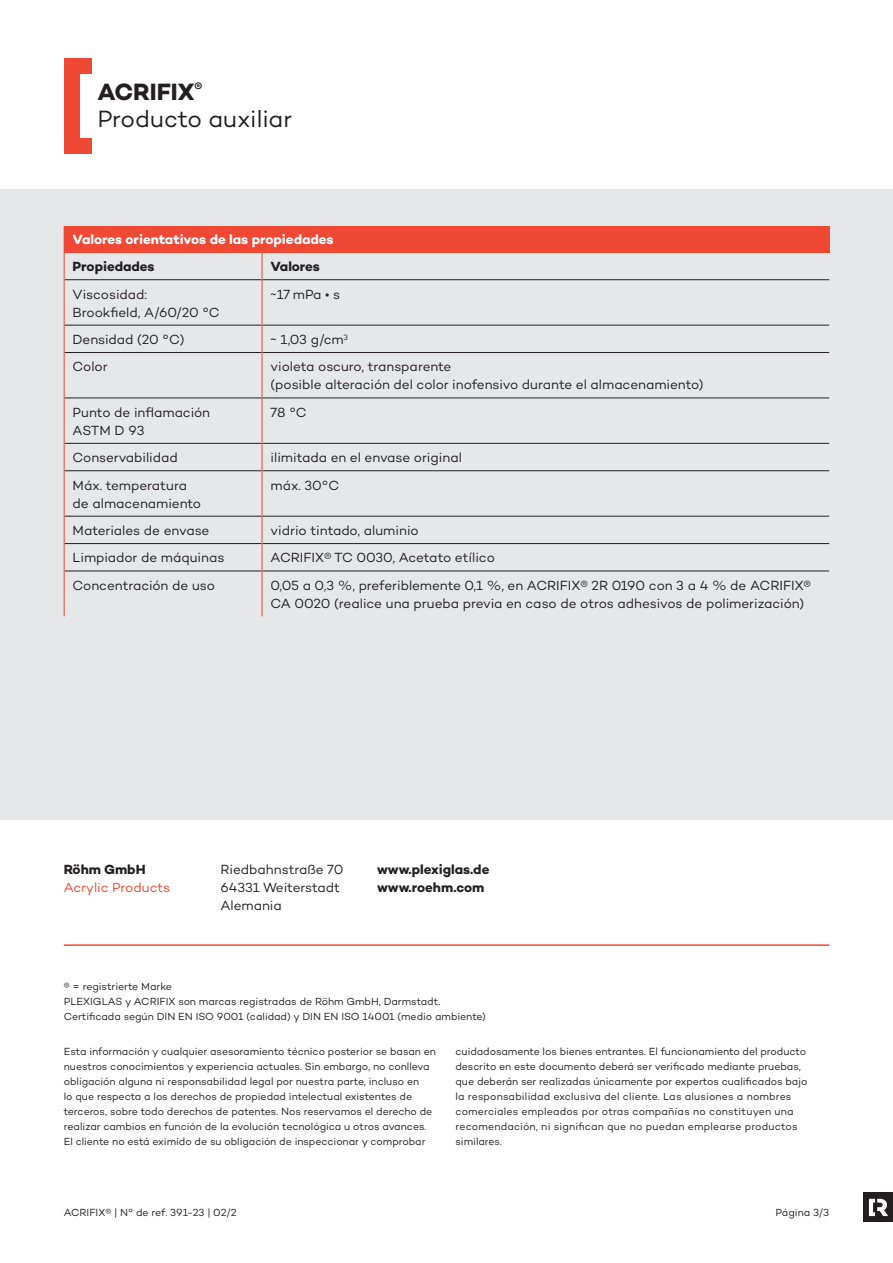
<style>
.page{position:relative;width:893px;height:1263px;background:#fff}
.page>*{position:absolute;margin:0;border:0;box-sizing:border-box;transform-origin:0 0}
.t1{font:24px/27px "Campton";color:#231f20}
.t2{font:13.5px/18px "Campton";letter-spacing:-.005em;color:#231f20}
.t3{font:700 13.5px/18px "Campton";letter-spacing:-.005em;color:#231f20}
.t4{font:700 13.5px "Campton";letter-spacing:-.005em;color:#fff}
.t5{font:13.5px "Campton";letter-spacing:-.005em;color:#ef4835}
.t6{font:10.5px/15px "Campton";letter-spacing:-.005em;color:#231f20}
.s1{font-weight:700}
</style>
<div class="page">
<div style="left:64px;top:58px;width:16px;height:96px;background:#ef4835"></div>
<div style="left:80px;top:58px;width:12px;height:16px;background:#ef4835"></div>
<div style="left:79px;top:138px;width:13px;height:16px;background:#ef4835"></div>
<div style="left:0;top:190px;width:893px;height:630px;background:#e6e7e9"></div>
<hr style="left:64px;top:944px;width:765px;height:2px;background:#ef4835">
<div style="left:64px;top:226px;width:765px;height:26px;background:#ef4835"></div>
<hr style="left:65px;top:279px;width:197px;height:1px;background:#231f20">
<hr style="left:262px;top:279px;width:567px;height:1px;background:#231f20">
<hr style="left:65px;top:325px;width:197px;height:1px;background:#231f20">
<hr style="left:262px;top:325px;width:567px;height:1px;background:#231f20">
<hr style="left:65px;top:352px;width:197px;height:1px;background:#231f20">
<hr style="left:262px;top:352px;width:567px;height:1px;background:#231f20">
<hr style="left:65px;top:398px;width:197px;height:1px;background:#231f20">
<hr style="left:262px;top:398px;width:567px;height:1px;background:#231f20">
<hr style="left:65px;top:443px;width:197px;height:1px;background:#231f20">
<hr style="left:262px;top:443px;width:567px;height:1px;background:#231f20">
<hr style="left:65px;top:470px;width:197px;height:1px;background:#231f20">
<hr style="left:262px;top:470px;width:567px;height:1px;background:#231f20">
<hr style="left:65px;top:516px;width:197px;height:1px;background:#231f20">
<hr style="left:262px;top:516px;width:567px;height:1px;background:#231f20">
<hr style="left:65px;top:543px;width:197px;height:1px;background:#231f20">
<hr style="left:262px;top:543px;width:567px;height:1px;background:#231f20">
<hr style="left:65px;top:571px;width:197px;height:1px;background:#231f20">
<hr style="left:262px;top:571px;width:567px;height:1px;background:#231f20">
<svg style="left:829px;top:226px;width:1px;height:26px"></svg>
<svg style="left:64px;top:252px;width:1px;height:28px"></svg>
<svg style="left:262px;top:252px;width:1px;height:28px"></svg>
<hr style="left:64px;top:280px;width:1px;height:45px;background:#ef4835">
<hr style="left:262px;top:280px;width:1px;height:45px;background:#ef4835">
<svg style="left:64px;top:325px;width:1px;height:27px"></svg>
<svg style="left:262px;top:325px;width:1px;height:27px"></svg>
<hr style="left:64px;top:352px;width:1px;height:46px;background:#ef4835">
<hr style="left:262px;top:352px;width:1px;height:46px;background:#ef4835">
<hr style="left:64px;top:398px;width:1px;height:45px;background:#ef4835">
<hr style="left:262px;top:398px;width:1px;height:45px;background:#ef4835">
<svg style="left:64px;top:443px;width:1px;height:28px"></svg>
<svg style="left:262px;top:443px;width:1px;height:28px"></svg>
<hr style="left:64px;top:471px;width:1px;height:45px;background:#ef4835">
<hr style="left:262px;top:471px;width:1px;height:45px;background:#ef4835">
<svg style="left:64px;top:516px;width:1px;height:55px"></svg>
<svg style="left:262px;top:516px;width:1px;height:55px"></svg>
<hr style="left:64px;top:571px;width:1px;height:45px;background:#ef4835">
<hr style="left:262px;top:571px;width:1px;height:45px;background:#ef4835">
<div style="left:863px;top:1192px;width:30px;height:30px;background:#231f20"></div>
<svg style="left:869px;top:1199px;width:19px;height:17px"></svg>
<h1 class="t1" style="left:97px;top:78px;width:196px"><span class="s1">ACRIFIX</span><sup>®<br></sup>Producto auxiliar</h1>
<p class="t4" style="left:73px;top:231px;width:262px">Valores orientativos de las propiedades</p>
<p class="t3" style="left:73px;top:257px;width:84px">Propiedades</p>
<p class="t3" style="left:271px;top:257px;width:51px">Valores</p>
<p class="t2" style="left:73px;top:285px;width:149px">Viscosidad:<br>Brookfield, A/60/20 °C</p>
<p class="t2" style="left:271px;top:285px;width:71px">~17 mPa • s</p>
<p class="t2" style="left:73px;top:330px;width:113px">Densidad (20 °C)</p>
<p class="t2" style="left:271px;top:330px;width:79px">~ 1,03 g/cm<sup>3</sup></p>
<p class="t2" style="left:73px;top:358px;width:36px">Color</p>
<p class="t2" style="left:271px;top:358px;width:434px">violeta oscuro, transparente<br>(posible alteración del color inofensivo durante el almacenamiento)</p>
<p class="t2" style="left:73px;top:403px;width:139px">Punto de inflamación<br>ASTM D 93</p>
<p class="t2" style="left:271px;top:403px;width:38px">78 °C</p>
<p class="t2" style="left:73px;top:448px;width:107px">Conservabilidad</p>
<p class="t2" style="left:271px;top:448px;width:193px">ilimitada en el envase original</p>
<p class="t2" style="left:73px;top:476px;width:130px">Máx. temperatura de almacenamiento</p>
<p class="t2" style="left:271px;top:476px;width:70px">máx. 30°C</p>
<p class="t2" style="left:73px;top:521px;width:138px">Materiales de envase</p>
<p class="t2" style="left:271px;top:521px;width:150px">vidrio tintado, aluminio</p>
<p class="t2" style="left:73px;top:549px;width:153px">Limpiador de máquinas</p>
<p class="t2" style="left:271px;top:549px;width:226px">ACRIFIX® TC 0030, Acetato etílico</p>
<p class="t2" style="left:73px;top:576px;width:144px">Concentración de uso</p>
<p class="t2" style="left:271px;top:576px;width:542px">0,05 a 0,3 %, preferiblemente 0,1 %, en ACRIFIX® 2R 0190 con 3 a 4 % de ACRIFIX®<br>CA 0020 (realice una prueba previa en caso de otros adhesivos de polimerización)</p>
<p class="t3" style="left:64px;top:860px;width:83px">Röhm GmbH</p>
<p class="t5" style="left:64px;top:879px;width:108px">Acrylic Products</p>
<p class="t2" style="left:220px;top:860px;width:124px">Riedbahnstraße 70<br>64331 Weiterstadt<br>Alemania</p>
<p class="t3" style="left:377px;top:860px;width:114px">www.plexiglas.de www.roehm.com</p>
<p class="t6" style="left:64px;top:979px;width:424px">® = registrierte Marke<br>PLEXIGLAS y ACRIFIX son marcas registradas de Röhm GmbH, Darmstadt.<br>Certificada según DIN EN ISO 9001 (calidad) y DIN EN ISO 14001 (medio ambiente)</p>
<p class="t6" style="left:64px;top:1043px;width:374px">Esta información y cualquier asesoramiento técnico posterior se basan en nuestros conocimientos y experiencia actuales. Sin embargo, no conlleva obligación alguna ni responsabilidad legal por nuestra parte, incluso en<br>lo que respecta a los derechos de propiedad intelectual existentes de terceros, sobre todo derechos de patentes. Nos reservamos el derecho de realizar cambios en función de la evolución tecnológica u otros avances.<br>El cliente no está eximido de su obligación de inspeccionar y comprobar</p>
<p class="t6" style="left:455px;top:1043px;width:354px">cuidadosamente los bienes entrantes. El funcionamiento del producto descrito en este documento deberá ser verificado mediante pruebas, que deberán ser realizadas únicamente por expertos cualificados bajo la responsabilidad exclusiva del cliente. Las alusiones a nombres comerciales empleados por otras compañías no constituyen una recomendación, ni significan que no puedan emplearse productos similares.</p>
<p class="t6" style="left:64px;top:1204px;width:174px">ACRIFIX® | N° de ref. 391-23 | 02/2</p>
<p class="t6" style="left:776px;top:1204px;width:55px">Página 3/3</p>
</div>
